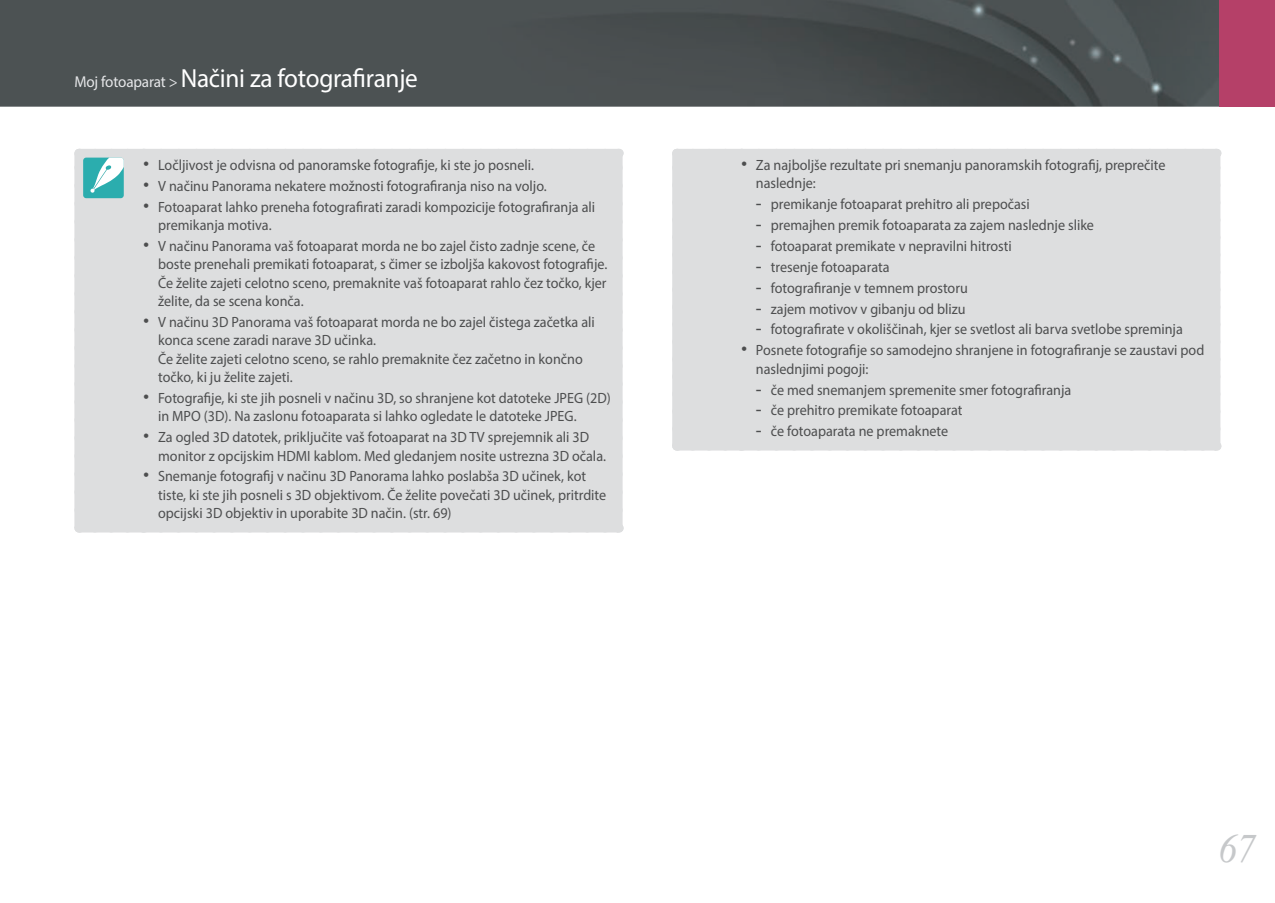
<style>
.page{position:relative;width:1275px;height:903px;background:#fff}
.page>*{position:absolute;margin:0;border:0;box-sizing:border-box;transform-origin:0 0}
.t1{font:italic 40.25px "Times New Roman";color:#c6c8ca;scale:.95 1}
.t2{font:26.25px "Myriad Pro";letter-spacing:-.01em;color:#fff;scale:.96 1}
.t3{font:14.88px/18.4px "Myriad Pro";color:#4d4e4f;scale:.95 1}
.s1{font-size:15.75px;color:#e6e7e9}
.s2{font-family:"Arial";font-size:17.5px}
</style>
<div class="page">
<img style="left:0;top:0;width:1220px;height:107px">
<div style="left:1220px;top:0;width:55px;height:107px;background:#b54068"></div>
<div style="left:83px;top:158px;width:531px;height:366px;background:#dddedf"></div>
<div style="left:79px;top:149px;width:64px;height:9px;background:#dddedf"></div>
<div style="left:74px;top:153px;width:9px;height:375px;background:#dddedf"></div>
<div style="left:143px;top:149px;width:475px;height:9px;background:#dddedf"></div>
<div style="left:614px;top:153px;width:9px;height:375px;background:#dddedf"></div>
<div style="left:79px;top:524px;width:64px;height:8px;background:#dddedf"></div>
<div style="left:143px;top:524px;width:475px;height:8px;background:#dddedf"></div>
<svg style="left:74px;top:149px;width:5px;height:360px"></svg>
<div style="left:161px;top:149px;width:462px;height:361px;background:#dddedf"></div>
<div style="left:83px;top:158px;width:41px;height:40px;background:#2badae;border-radius:3px"></div>
<svg style="left:90px;top:157px;width:45px;height:36px"></svg>
<div style="left:681px;top:158px;width:531px;height:284px;background:#dddedf"></div>
<div style="left:677px;top:149px;width:64px;height:9px;background:#dddedf"></div>
<div style="left:672px;top:153px;width:9px;height:293px;background:#dddedf"></div>
<div style="left:741px;top:149px;width:475px;height:9px;background:#dddedf"></div>
<div style="left:1212px;top:153px;width:8px;height:293px;background:#dddedf"></div>
<div style="left:677px;top:442px;width:64px;height:8px;background:#dddedf"></div>
<div style="left:741px;top:442px;width:475px;height:8px;background:#dddedf"></div>
<svg style="left:672px;top:149px;width:5px;height:4px"></svg>
<div style="left:759px;top:149px;width:461px;height:280px;background:#dddedf"></div>
<h2 class="t2" style="left:74px;top:68px;width:359px"><span class="s1">Moj fotoaparat &gt;</span> Načini za fotografiranje</h2>
<p class="t3" style="left:143px;top:158px;width:413px"><span class="s2">•</span> Ločljivost je odvisna od panoramske fotografije, ki ste jo posneli.</p>
<p class="t3" style="left:143px;top:179px;width:426px"><span class="s2">•</span> V načinu Panorama nekatere možnosti fotografiranja niso na voljo.</p>
<p class="t3" style="left:158px;top:199px;width:461px;text-indent:-15px"><span class="s2">•</span> Fotoaparat lahko preneha fotografirati zaradi kompozicije fotografiranja ali premikanja motiva.</p>
<p class="t3" style="left:158px;top:239px;width:474px;text-indent:-15px"><span class="s2">•</span> V načinu Panorama vaš fotoaparat morda ne bo zajel čisto zadnje scene, če boste prenehali premikati fotoaparat, s čimer se izboljša kakovost fotografije.<br>Če želite zajeti celotno sceno, premaknite vaš fotoaparat rahlo čez točko, kjer želite, da se scena konča.</p>
<p class="t3" style="left:158px;top:315px;width:461px;text-indent:-15px"><span class="s2">•</span> V načinu 3D Panorama vaš fotoaparat morda ne bo zajel čistega začetka ali konca scene zaradi narave 3D učinka.<br>Če želite zajeti celotno sceno, se rahlo premaknite čez začetno in končno točko, ki ju želite zajeti.</p>
<p class="t3" style="left:158px;top:391px;width:478px;text-indent:-15px"><span class="s2">•</span> Fotografije, ki ste jih posneli v načinu 3D, so shranjene kot datoteke JPEG (2D) in MPO (3D). Na zaslonu fotoaparata si lahko ogledate le datoteke JPEG.</p>
<p class="t3" style="left:158px;top:430px;width:473px;text-indent:-15px"><span class="s2">•</span> Za ogled 3D datotek, priključite vaš fotoaparat na 3D TV sprejemnik ali 3D monitor z opcijskim HDMI kablom. Med gledanjem nosite ustrezna 3D očala.</p>
<p class="t3" style="left:158px;top:469px;width:473px;text-indent:-15px"><span class="s2">•</span> Snemanje fotografij v načinu 3D Panorama lahko poslabša 3D učinek, kot tiste, ki ste jih posneli s 3D objektivom. Če želite povečati 3D učinek, pritrdite opcijski 3D objektiv in uporabite 3D način. (str. 69)</p>
<p class="t3" style="left:756px;top:158px;width:433px;text-indent:-15px"><span class="s2">•</span> Za najboljše rezultate pri snemanju panoramskih fotografij, preprečite naslednje:</p>
<p class="t3" style="left:756px;top:197px;width:290px"><span class="s2">-</span> premikanje fotoaparat prehitro ali prepočasi</p>
<p class="t3" style="left:756px;top:218px;width:357px"><span class="s2">-</span> premajhen premik fotoaparata za zajem naslednje slike</p>
<p class="t3" style="left:756px;top:239px;width:271px"><span class="s2">-</span> fotoaparat premikate v nepravilni hitrosti</p>
<p class="t3" style="left:756px;top:260px;width:142px"><span class="s2">-</span> tresenje fotoaparata</p>
<p class="t3" style="left:756px;top:280px;width:224px"><span class="s2">-</span> fotografiranje v temnem prostoru</p>
<p class="t3" style="left:756px;top:301px;width:222px"><span class="s2">-</span> zajem motivov v gibanju od blizu</p>
<p class="t3" style="left:756px;top:322px;width:451px"><span class="s2">-</span> fotografirate v okoliščinah, kjer se svetlost ali barva svetlobe spreminja</p>
<p class="t3" style="left:756px;top:343px;width:473px;text-indent:-15px"><span class="s2">•</span> Posnete fotografije so samodejno shranjene in fotografiranje se zaustavi pod naslednjimi pogoji:</p>
<p class="t3" style="left:756px;top:382px;width:333px"><span class="s2">-</span> če med snemanjem spremenite smer fotografiranja</p>
<p class="t3" style="left:756px;top:403px;width:219px"><span class="s2">-</span> če prehitro premikate fotoaparat</p>
<p class="t3" style="left:756px;top:424px;width:204px"><span class="s2">-</span> če fotoaparata ne premaknete</p>
<h1 class="t1" style="left:1218px;top:826px;width:41px">67</h1>
</div>
